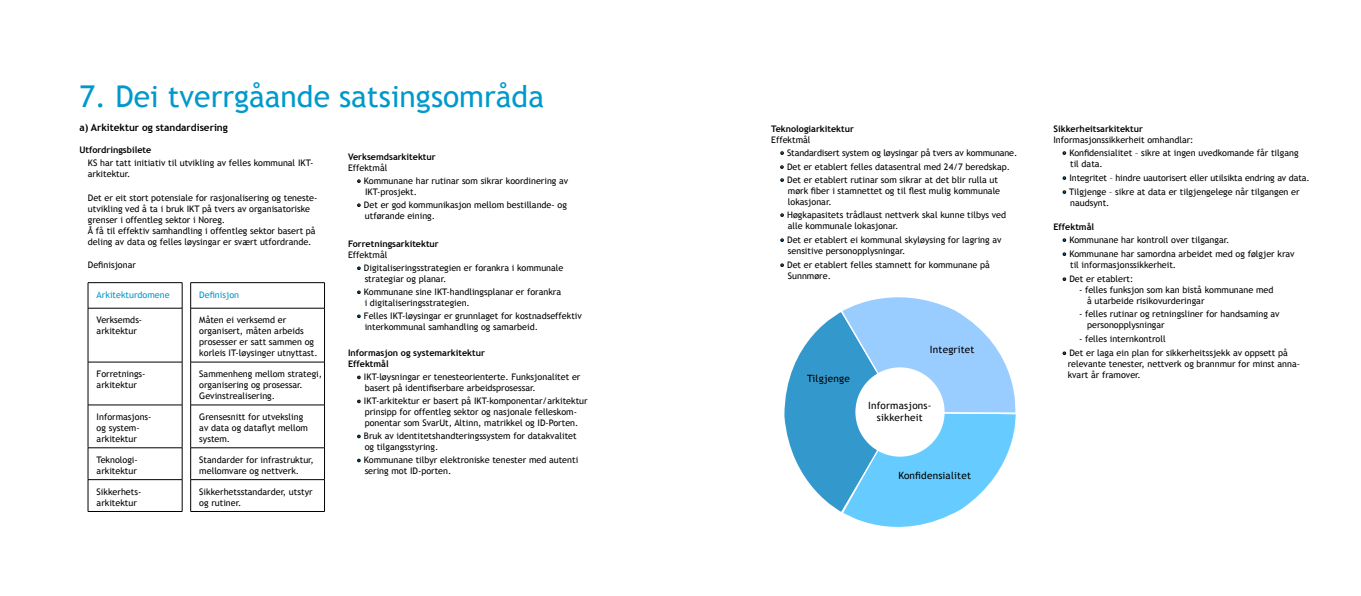
<style>
.page{position:relative;width:1361px;height:596px;background:#fff}
.page>*{position:absolute;margin:0;border:0;box-sizing:border-box;transform-origin:0 0}
.t1{font:30px "Trebuchet MS";color:#09c}
.t2{font:10px/12px "Trebuchet MS";letter-spacing:.02em;color:#000;text-align:center}
.t3{font:700 10px "Trebuchet MS";color:#000}
.t4{font:9px/11px "Trebuchet MS";color:#000}
.t5{font:700 9px/11px "Trebuchet MS";color:#000}
.t6{font:9px "Trebuchet MS";color:#09c}
.s1{color:#115884}
</style>
<div class="page">
<hr style="left:88px;top:282px;width:94px;height:1px;background:#000">
<svg style="left:88px;top:282px;width:1px;height:26px"></svg>
<svg style="left:182px;top:282px;width:1px;height:26px"></svg>
<hr style="left:191px;top:282px;width:134px;height:1px;background:#000">
<svg style="left:190px;top:282px;width:1px;height:26px"></svg>
<svg style="left:324px;top:282px;width:1px;height:26px"></svg>
<hr style="left:88px;top:308px;width:94px;height:1px;background:#000">
<hr style="left:88px;top:308px;width:1px;height:54px;background:#000">
<hr style="left:182px;top:308px;width:1px;height:54px;background:#000">
<hr style="left:191px;top:308px;width:134px;height:1px;background:#000">
<hr style="left:190px;top:308px;width:1px;height:54px;background:#000">
<hr style="left:324px;top:308px;width:1px;height:54px;background:#000">
<hr style="left:88px;top:361px;width:94px;height:1px;background:#000">
<hr style="left:88px;top:362px;width:1px;height:42px;background:#000">
<hr style="left:182px;top:362px;width:1px;height:42px;background:#000">
<hr style="left:191px;top:361px;width:134px;height:1px;background:#000">
<hr style="left:190px;top:362px;width:1px;height:42px;background:#000">
<hr style="left:324px;top:362px;width:1px;height:42px;background:#000">
<hr style="left:88px;top:404px;width:94px;height:1px;background:#000">
<hr style="left:88px;top:405px;width:1px;height:42px;background:#000">
<hr style="left:182px;top:405px;width:1px;height:42px;background:#000">
<hr style="left:191px;top:404px;width:134px;height:1px;background:#000">
<hr style="left:190px;top:405px;width:1px;height:42px;background:#000">
<hr style="left:324px;top:405px;width:1px;height:42px;background:#000">
<hr style="left:88px;top:447px;width:94px;height:1px;background:#000">
<hr style="left:88px;top:447px;width:1px;height:32px;background:#000">
<hr style="left:182px;top:447px;width:1px;height:32px;background:#000">
<hr style="left:191px;top:447px;width:134px;height:1px;background:#000">
<hr style="left:190px;top:447px;width:1px;height:32px;background:#000">
<hr style="left:324px;top:447px;width:1px;height:32px;background:#000">
<hr style="left:88px;top:479px;width:94px;height:1px;background:#000">
<hr style="left:88px;top:479px;width:1px;height:32px;background:#000">
<hr style="left:182px;top:479px;width:1px;height:32px;background:#000">
<hr style="left:191px;top:479px;width:134px;height:1px;background:#000">
<hr style="left:190px;top:479px;width:1px;height:32px;background:#000">
<hr style="left:324px;top:479px;width:1px;height:32px;background:#000">
<hr style="left:88px;top:511px;width:94px;height:1px;background:#000">
<hr style="left:191px;top:511px;width:134px;height:1px;background:#000">
<svg style="left:784px;top:297px;width:232px;height:230px"></svg>
<h1 class="t1" style="left:79px;top:79px;width:466px">7. Dei tverrgåande satsingsområda</h1>
<p class="t3" style="left:79px;top:121px;width:150px">a) Arkitektur og standardisering</p>
<p class="t5" style="left:79px;top:145px;width:73px">Utfordringsbilete</p>
<p class="t4" style="left:88px;top:158px;width:227px">KS har tatt initiativ til utvikling av felles kommunal IKT&shy;arkitektur.</p>
<p class="t4" style="left:88px;top:193px;width:231px">Det er eit stort potensiale for rasjonalisering og teneste&shy;utvikling ved å ta i bruk IKT på tvers av organisatoriske grenser i offentleg sektor i Noreg.<br>Å få til effektiv samhandling i offentleg sektor basert på deling av data og felles løysingar er svært utfordrande.</p>
<p class="t4" style="left:88px;top:259px;width:50px">Definisjonar</p>
<p class="t6" style="left:97px;top:289px;width:74px">Arkitekturdomene</p>
<p class="t6" style="left:199px;top:289px;width:41px">Definisjon</p>
<p class="t4" style="left:97px;top:314px;width:47px">Verksemds&shy;arkitektur</p>
<p class="t4" style="left:199px;top:314px;width:120px">Måten ei verksemd er organisert, måten arbeids prosesser er satt sammen og korleis IT-løysinger utnyttast.</p>
<p class="t4" style="left:97px;top:368px;width:50px">Forretnings&shy;arkitektur</p>
<p class="t4" style="left:199px;top:368px;width:124px">Sammenheng mellom strategi, organisering og prosessar.<br>Gevinstrealisering.</p>
<p class="t4" style="left:97px;top:411px;width:56px">Informasjons&shy;og system&shy;arkitektur</p>
<p class="t4" style="left:199px;top:411px;width:110px">Grensesnitt for utveksling av data og dataflyt mellom system.</p>
<p class="t4" style="left:97px;top:454px;width:43px">Teknologi&shy;arkitektur</p>
<p class="t4" style="left:199px;top:454px;width:116px">Standarder for infrastruktur, mellomvare og nettverk.</p>
<p class="t4" style="left:97px;top:486px;width:46px">Sikkerhets&shy;arkitektur</p>
<p class="t4" style="left:199px;top:486px;width:115px">Sikkerhetsstandarder, utstyr og rutiner.</p>
<p class="t5" style="left:348px;top:151px;width:89px">Verksemdsarkitektur</p>
<p class="t4" style="left:348px;top:162px;width:41px">Effektmål</p>
<p class="t4" style="left:365px;top:175px;width:205px;text-indent:-9px"><span class="s1">•</span> Kommunane har rutinar som sikrar koordinering av<br>IKT-prosjekt.</p>
<p class="t4" style="left:365px;top:199px;width:203px;text-indent:-8px"><span class="s1">•</span> Det er god kommunikasjon mellom bestillande- og utførande eining.</p>
<p class="t5" style="left:348px;top:238px;width:92px">Forretningsarkitektur</p>
<p class="t4" style="left:348px;top:249px;width:41px">Effektmål</p>
<p class="t4" style="left:365px;top:262px;width:200px;text-indent:-8px"><span class="s1">•</span> Digitaliseringsstrategien er forankra i kommunale strategiar og planar.</p>
<p class="t4" style="left:365px;top:286px;width:198px;text-indent:-8px"><span class="s1">•</span> Kommunane sine IKT-handlingsplanar er forankra i digitaliseringsstrategien.</p>
<p class="t4" style="left:365px;top:310px;width:219px;text-indent:-8px"><span class="s1">•</span> Felles IKT-løysingar er grunnlaget for kostnadseffektiv interkommunal samhandling og samarbeid.</p>
<p class="t5" style="left:348px;top:347px;width:138px">Informasjon og systemarkitektur<br>Effektmål</p>
<p class="t4" style="left:365px;top:371px;width:217px;text-indent:-8px"><span class="s1">•</span> IKT-løysningar er tenesteorienterte. Funksjonalitet er basert på identifiserbare arbeidsprosessar.</p>
<p class="t4" style="left:356px;top:395px;width:233px;text-align:center"><span class="s1">•</span> IKT-arkitektur er basert på IKT-komponentar/arkitektur prinsipp for offentleg sektor og nasjonale felleskom&shy;ponentar som SvarUt, Altinn, matrikkel og ID-Porten.</p>
<p class="t4" style="left:365px;top:430px;width:213px;text-indent:-8px"><span class="s1">•</span> Bruk av identitetshandteringssystem for datakvalitet og tilgangsstyring.</p>
<p class="t4" style="left:365px;top:454px;width:215px;text-indent:-8px"><span class="s1">•</span> Kommunane tilbyr elektroniske tenester med autenti sering mot ID-porten.</p>
<p class="t5" style="left:771px;top:123px;width:84px">Teknologiarkitektur</p>
<p class="t4" style="left:771px;top:134px;width:41px">Effektmål</p>
<p class="t4" style="left:780px;top:147px;width:239px"><span class="s1">•</span> Standardisert system og løysingar på tvers av kommunane.</p>
<p class="t4" style="left:779px;top:161px;width:232px"><span class="s1">•</span> Det er etablert felles datasentral med 24/7 beredskap.</p>
<p class="t4" style="left:788px;top:174px;width:214px;text-indent:-8px"><span class="s1">•</span> Det er etablert rutinar som sikrar at det blir rulla ut mørk fiber i stamnettet og til flest mulig kommunale lokasjonar.</p>
<p class="t4" style="left:788px;top:209px;width:220px;text-indent:-8px"><span class="s1">•</span> Høgkapasitets trådlaust nettverk skal kunne tilbys ved alle kommunale lokasjonar.</p>
<p class="t4" style="left:788px;top:234px;width:215px;text-indent:-8px"><span class="s1">•</span> Det er etablert ei kommunal skyløysing for lagring av sensitive personopplysningar.</p>
<p class="t4" style="left:788px;top:259px;width:204px;text-indent:-8px"><span class="s1">•</span> Det er etablert felles stamnett for kommunane på<br>Sunnmøre.</p>
<p class="t2" style="left:807px;top:372px;width:44px">Tilgjenge</p>
<p class="t2" style="left:930px;top:343px;width:46px">Integritet</p>
<p class="t2" style="left:868px;top:399px;width:65px">Informasjons&shy;sikkerheit</p>
<p class="t2" style="left:898px;top:469px;width:74px">Konfidensialitet</p>
<p class="t5" style="left:1053px;top:123px;width:91px">Sikkerheitsarkitektur</p>
<p class="t4" style="left:1053px;top:134px;width:142px">Informasjonssikkerheit omhandlar:</p>
<p class="t4" style="left:1070px;top:147px;width:230px;text-indent:-8px"><span class="s1">•</span> Konfidensialitet – sikre at ingen uvedkomande får tilgang til data.</p>
<p class="t4" style="left:1062px;top:172px;width:249px"><span class="s1">•</span> Integritet – hindre uautorisert eller utilsikta endring av data.</p>
<p class="t4" style="left:1070px;top:186px;width:231px;text-indent:-8px"><span class="s1">•</span> Tilgjenge – sikre at data er tilgjengelege når tilgangen er naudsynt.</p>
<p class="t5" style="left:1053px;top:221px;width:42px">Effektmål</p>
<p class="t4" style="left:1062px;top:234px;width:169px"><span class="s1">•</span> Kommunane har kontroll over tilgangar.</p>
<p class="t4" style="left:1070px;top:248px;width:226px;text-indent:-8px"><span class="s1">•</span> Kommunane har samordna arbeidet med og følgjer krav til informasjonssikkerheit.</p>
<p class="t4" style="left:1062px;top:273px;width:73px"><span class="s1">•</span> Det er etablert:</p>
<p class="t4" style="left:1087px;top:284px;width:188px;text-indent:-8px">- felles funksjon som kan bistå kommunane med å utarbeide risikovurderingar</p>
<p class="t4" style="left:1087px;top:308px;width:194px;text-indent:-8px">- felles rutinar og retningsliner for handsaming av personopplysningar</p>
<p class="t4" style="left:1079px;top:333px;width:88px">- felles internkontroll</p>
<p class="t4" style="left:1067px;top:347px;width:234px;text-indent:-6px"><span class="s1">•</span> Det er laga ein plan for sikkerheitssjekk av oppsett på relevante tenester, nettverk og brannmur for minst anna&shy;kvart år framover.</p>
</div>
